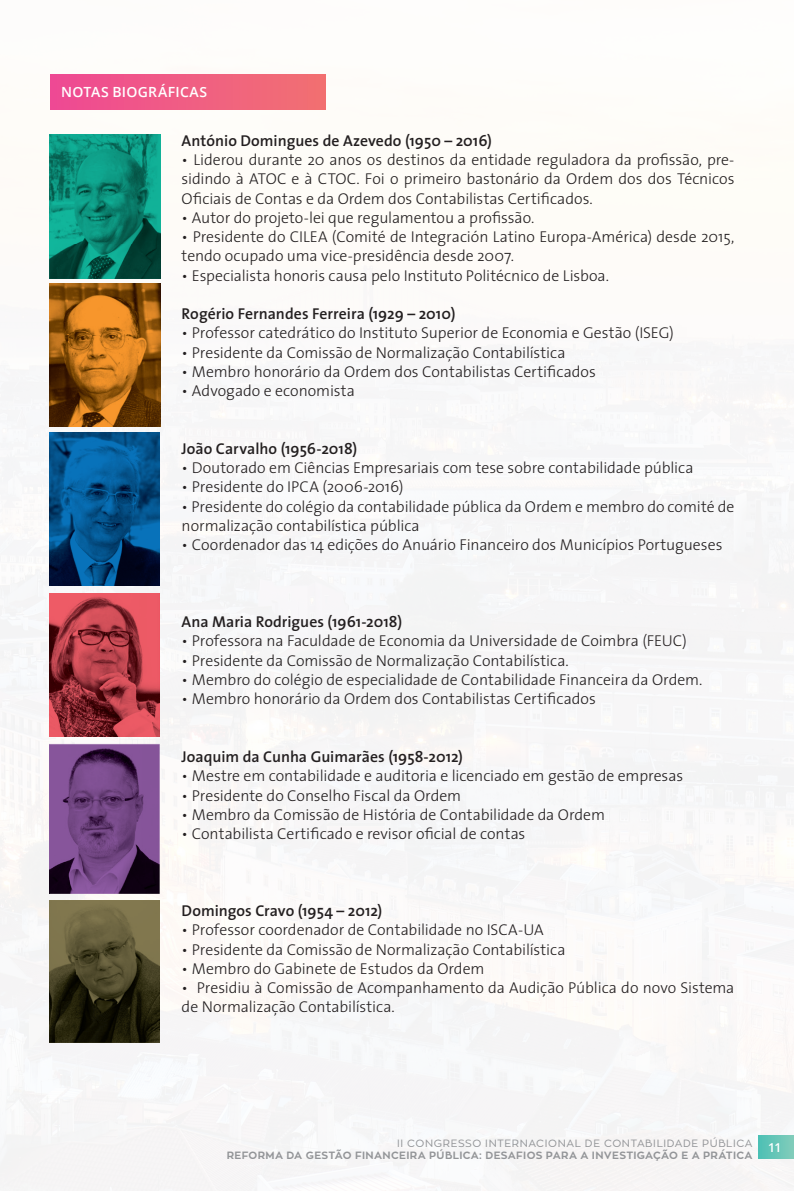
<style>
.page{position:relative;width:794px;height:1191px;background:#fff}
.page>*{position:absolute;margin:0;border:0;box-sizing:border-box;transform-origin:0 0}
.TEXTO{font:300 15.75px/19.2px "The Sans";letter-spacing:-.005em;color:#231f20}
.TEXTO-2{font:600 15.75px "The Sans";color:#231f20}
.SUPER_TÌTULO{font:600 14px "Open Sans";letter-spacing:.02em;color:#fff}
.t1{font:600 12.25px "Open Sans";color:#fff}
.t2{font:700 10.5px "Zona Pro";letter-spacing:.03em;color:#939598}
.t3{font:10.5px "Zona Pro";letter-spacing:.055em;color:#939598}
</style>
<div class="page">
<img style="left:0;top:74px;width:794px;height:1117px">
<div style="left:758px;top:1135px;width:36px;height:23px;background:linear-gradient(to right,#4dc0b4,#80ccba)"></div>
<div style="left:50px;top:75px;width:276px;height:34px;background:linear-gradient(to right,#ee4994,#f27172)"></div>
<img style="left:50px;top:278px;width:110px;height:1px">
<img style="left:50px;top:134px;width:110px;height:144px">
<img style="left:49px;top:284px;width:111px;height:142px">
<img style="left:49px;top:737px;width:110px;height:1px">
<img style="left:49px;top:593px;width:110px;height:144px">
<img style="left:49px;top:744px;width:111px;height:150px">
<img style="left:49px;top:901px;width:110px;height:141px">
<img style="left:159px;top:433px;width:1px;height:152px">
<img style="left:50px;top:433px;width:109px;height:152px">
<p class="SUPER_TÌTULO" style="left:61px;top:83px;width:147px">NOTAS BIOGRÁFICAS</p>
<p class="TEXTO-2" style="left:182px;top:127px;width:312px">António Domingues de Azevedo (1950 – 2016)</p>
<p class="TEXTO" style="left:182px;top:150px;width:554px;text-align:justify">• Liderou durante 20 anos os destinos da entidade reguladora da profissão, pre&shy;sidindo à ATOC e à CTOC. Foi o primeiro bastonário da Ordem dos dos Técnicos Oficiais de Contas e da Ordem dos Contabilistas Certificados.</p>
<p class="TEXTO" style="left:182px;top:207px;width:354px">• Autor do projeto-lei que regulamentou a profissão.</p>
<p class="TEXTO" style="left:182px;top:227px;width:554px">• Presidente do CILEA (Comité de Integración Latino Europa-América) desde 2015, tendo ocupado uma vice-presidência desde 2007.</p>
<p class="TEXTO" style="left:182px;top:265px;width:429px">• Especialista honoris causa pelo Instituto Politécnico de Lisboa.</p>
<p class="TEXTO-2" style="left:182px;top:301px;width:275px">Rogério Fernandes Ferreira (1929 – 2010)</p>
<p class="TEXTO" style="left:182px;top:323px;width:494px">• Professor catedrático do Instituto Superior de Economia e Gestão (ISEG)</p>
<p class="TEXTO" style="left:182px;top:342px;width:385px">• Presidente da Comissão de Normalização Contabilística</p>
<p class="TEXTO" style="left:182px;top:361px;width:416px">• Membro honorário da Ordem dos Contabilistas Certificados</p>
<p class="TEXTO" style="left:182px;top:381px;width:175px">• Advogado e economista</p>
<p class="TEXTO-2" style="left:182px;top:435px;width:177px">João Carvalho (1956-2018)</p>
<p class="TEXTO" style="left:182px;top:458px;width:513px">• Doutorado em Ciências Empresariais com tese sobre contabilidade pública</p>
<p class="TEXTO" style="left:182px;top:477px;width:223px">• Presidente do IPCA (2006-2016)</p>
<p class="TEXTO" style="left:182px;top:496px;width:554px">• Presidente do colégio da contabilidade pública da Ordem e membro do comité de normalização contabilística pública</p>
<p class="TEXTO" style="left:182px;top:535px;width:542px">• Coordenador das 14 edições do Anuário Financeiro dos Municípios Portugueses</p>
<p class="TEXTO-2" style="left:182px;top:609px;width:222px">Ana Maria Rodrigues (1961-2018)</p>
<p class="TEXTO" style="left:182px;top:631px;width:507px">• Professora na Faculdade de Economia da Universidade de Coimbra (FEUC)</p>
<p class="TEXTO" style="left:182px;top:650px;width:389px">• Presidente da Comissão de Normalização Contabilística.</p>
<p class="TEXTO" style="left:182px;top:669px;width:522px">• Membro do colégio de especialidade de Contabilidade Financeira da Ordem.</p>
<p class="TEXTO" style="left:182px;top:689px;width:416px">• Membro honorário da Ordem dos Contabilistas Certificados</p>
<p class="TEXTO-2" style="left:182px;top:743px;width:283px">Joaquim da Cunha Guimarães (1958-2012)</p>
<p class="TEXTO" style="left:182px;top:766px;width:503px">• Mestre em contabilidade e auditoria e licenciado em gestão de empresas</p>
<p class="TEXTO" style="left:182px;top:785px;width:281px">• Presidente do Conselho Fiscal da Ordem</p>
<p class="TEXTO" style="left:182px;top:804px;width:425px">• Membro da Comissão de História de Contabilidade da Ordem</p>
<p class="TEXTO" style="left:182px;top:823px;width:345px">• Contabilista Certificado e revisor oficial de contas</p>
<p class="TEXTO-2" style="left:182px;top:897px;width:202px">Domingos Cravo (1954 – 2012)</p>
<p class="TEXTO" style="left:182px;top:920px;width:363px">• Professor coordenador de Contabilidade no ISCA-UA</p>
<p class="TEXTO" style="left:182px;top:939px;width:385px">• Presidente da Comissão de Normalização Contabilística</p>
<p class="TEXTO" style="left:182px;top:958px;width:304px">• Membro do Gabinete de Estudos da Ordem</p>
<p class="TEXTO" style="left:182px;top:977px;width:554px">• Presidiu à Comissão de Acompanhamento da Audição Pública do novo Sistema de Normalização Contabilística.</p>
<p class="t3" style="left:397px;top:1136px;width:357px">II CONGRESSO INTERNACIONAL DE CONTABILIDADE PÚBLICA</p>
<p class="t2" style="left:227px;top:1148px;width:527px">REFORMA DA GESTÃO FINANCEIRA PÚBLICA: DESAFIOS PARA A INVESTIGAÇÃO E A PRÁTICA</p>
<p class="t1" style="left:768px;top:1138px;width:15px">11</p>
</div>
